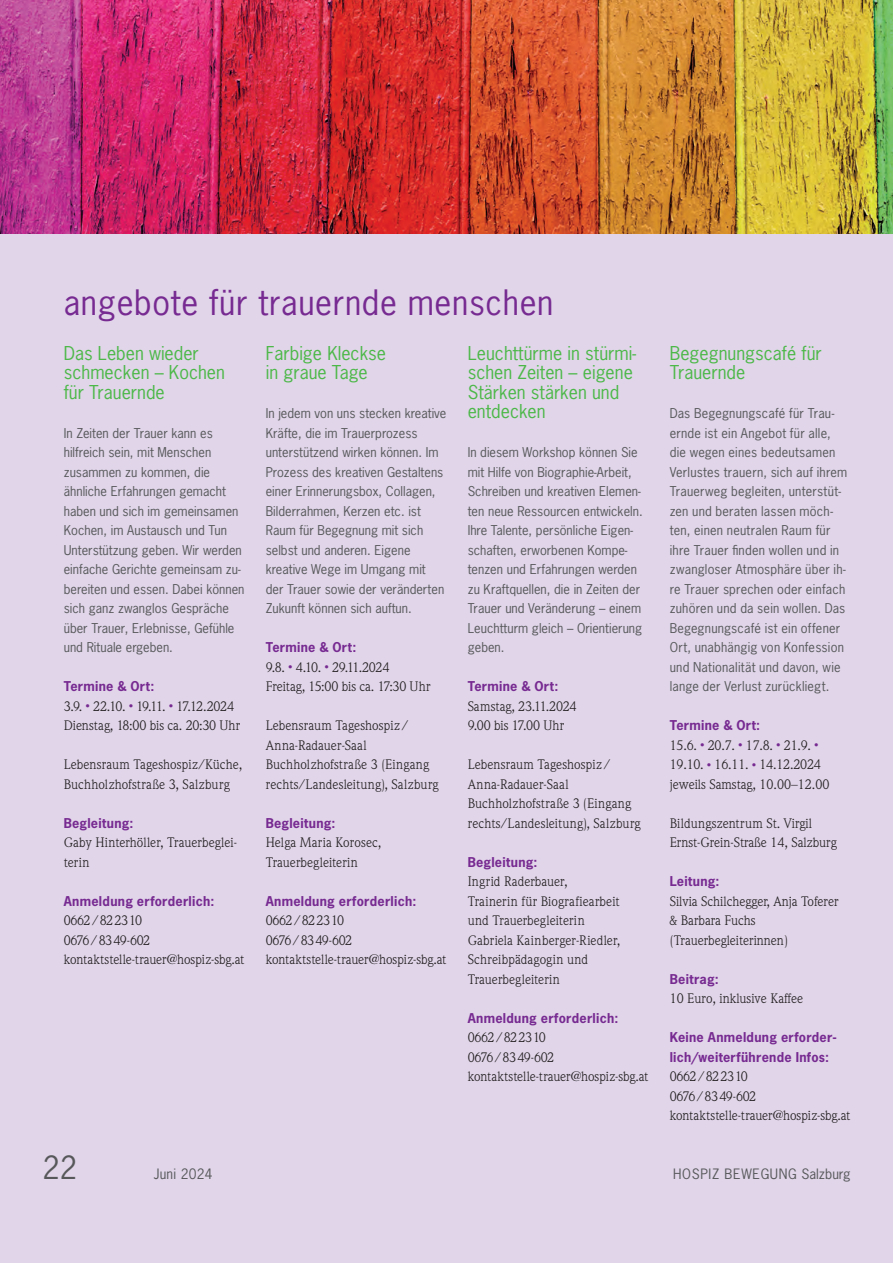
<style>
.page{position:relative;width:893px;height:1263px;background:#e0d5e9}
.page>*{position:absolute;margin:0;border:0;box-sizing:border-box;transform-origin:0 0}
.t1{font:33px "News Gothic Std";letter-spacing:.02em;color:#772a91}
.t2{font:30px "News Gothic Std";color:#57585a}
.t3{font:18px/19.5px "News Gothic Std";color:#4cb848}
.t4{font:13.5px/19.5px "Weidemann Std";color:#231f20}
.t5{font:13.5px "News Gothic Std";letter-spacing:.05em;color:#57585a}
.t6{font:13.5px "News Gothic Std";letter-spacing:.02em;color:#57585a}
.t7{font:12.75px/19.5px "News Gothic Std";color:#57585a}
.t8{font:700 12.75px/19.5px "News Gothic Std";letter-spacing:.02em;color:#772a91}
.s1{font-size:9px;color:#772a91}
</style>
<div class="page">
<img style="left:0;top:0;width:893px;height:234px">
<h1 class="t1" style="left:64px;top:281px;width:491px">angebote für trauernde menschen</h1>
<h3 class="t3" style="left:64px;top:343px;width:163px">Das Leben wieder schmecken – Kochen für Trauernde</h3>
<p class="t7" style="left:64px;top:423px;width:182px">In Zeiten der Trauer kann es hilfreich sein, mit Menschen zusammen zu kommen, die ähnliche Erfahrungen gemacht haben und sich im gemeinsamen<br>Kochen, im Austausch und Tun<br>Unterstützung geben. Wir werden einfache Gerichte gemeinsam zu&shy;bereiten und essen. Dabei können sich ganz zwanglos Gespräche über Trauer, Erlebnisse, Gefühle und Rituale ergeben.</p>
<p class="t8" style="left:64px;top:676px;width:92px">Termine &amp; Ort:</p>
<p class="t4" style="left:64px;top:696px;width:178px">3.9. <span class="s1">•</span> 22.10. <span class="s1">•</span> 19.11. <span class="s1">•</span> 17.12.2024<br>Dienstag, 18:00 bis ca. 20:30 Uhr</p>
<p class="t4" style="left:64px;top:755px;width:180px">Lebensraum Tageshospiz/Küche,<br>Buchholzhofstraße 3, Salzburg</p>
<p class="t8" style="left:64px;top:813px;width:71px">Begleitung:</p>
<p class="t4" style="left:64px;top:833px;width:175px">Gaby Hinterhöller, Trauerbeglei&shy;terin</p>
<p class="t8" style="left:64px;top:891px;width:152px">Anmeldung erforderlich:</p>
<p class="t4" style="left:64px;top:911px;width:182px">0662/822310<br>0676/8349-602 kontaktstelle-trauer@hospiz-sbg.at</p>
<h3 class="t3" style="left:266px;top:343px;width:122px">Farbige Kleckse in graue Tage</h3>
<p class="t7" style="left:266px;top:403px;width:182px">In jedem von uns stecken kreative<br>Kräfte, die im Trauerprozess unterstützend wirken können. Im<br>Prozess des kreativen Gestaltens einer Erinnerungsbox, Collagen,<br>Bilderrahmen, Kerzen etc. ist<br>Raum für Begegnung mit sich selbst und anderen. Eigene kreative Wege im Umgang mit der Trauer sowie der veränderten<br>Zukunft können sich auftun.</p>
<p class="t8" style="left:266px;top:637px;width:92px">Termine &amp; Ort:</p>
<p class="t4" style="left:266px;top:657px;width:166px">9.8. <span class="s1">•</span> 4.10. <span class="s1">•</span> 29.11.2024<br>Freitag, 15:00 bis ca. 17:30 Uhr</p>
<p class="t4" style="left:266px;top:716px;width:174px">Lebensraum Tageshospiz/<br>Anna-Radauer-Saal<br>Buchholzhofstraße 3 (Eingang rechts/Landesleitung), Salzburg</p>
<p class="t8" style="left:266px;top:813px;width:71px">Begleitung:</p>
<p class="t4" style="left:266px;top:833px;width:117px">Helga Maria Korosec,<br>Trauerbegleiterin</p>
<p class="t8" style="left:266px;top:891px;width:152px">Anmeldung erforderlich:</p>
<p class="t4" style="left:266px;top:911px;width:182px">0662/822310<br>0676/8349-602 kontaktstelle-trauer@hospiz-sbg.at</p>
<h3 class="t3" style="left:468px;top:343px;width:170px">Leuchttürme in stürmi&shy;schen Zeiten – eigene<br>Stärken stärken und entdecken</h3>
<p class="t7" style="left:468px;top:442px;width:176px">In diesem Workshop können Sie mit Hilfe von Biographie-Arbeit,<br>Schreiben und kreativen Elemen&shy;ten neue Ressourcen entwickeln.<br>Ihre Talente, persönliche Eigen&shy;schaften, erworbenen Kompe&shy;tenzen und Erfahrungen werden zu Kraftquellen, die in Zeiten der<br>Trauer und Veränderung – einem<br>Leuchtturm gleich – Orientierung geben.</p>
<p class="t8" style="left:468px;top:676px;width:92px">Termine &amp; Ort:</p>
<p class="t4" style="left:468px;top:696px;width:110px">Samstag, 23.11.2024<br>9.00 bis 17.00 Uhr</p>
<p class="t4" style="left:468px;top:755px;width:174px">Lebensraum Tageshospiz/<br>Anna-Radauer-Saal<br>Buchholzhofstraße 3 (Eingang rechts/Landesleitung), Salzburg</p>
<p class="t8" style="left:468px;top:852px;width:71px">Begleitung:</p>
<p class="t4" style="left:468px;top:872px;width:154px">Ingrid Raderbauer,<br>Trainerin für Biografiearbeit und Trauerbegleiterin<br>Gabriela Kainberger-Riedler,<br>Schreibpädagogin und<br>Trauerbegleiterin</p>
<p class="t8" style="left:468px;top:1008px;width:152px">Anmeldung erforderlich:</p>
<p class="t4" style="left:468px;top:1028px;width:182px">0662/822310<br>0676/8349-602 kontaktstelle-trauer@hospiz-sbg.at</p>
<h3 class="t3" style="left:670px;top:343px;width:154px">Begegnungscafé für<br>Trauernde</h3>
<p class="t7" style="left:670px;top:403px;width:179px">Das Begegnungscafé für Trau&shy;ernde ist ein Angebot für alle, die wegen eines bedeutsamen<br>Verlustes trauern, sich auf ihrem<br>Trauerweg begleiten, unterstüt&shy;zen und beraten lassen möch&shy;ten, einen neutralen Raum für ihre Trauer finden wollen und in zwangloser Atmosphäre über ih&shy;re Trauer sprechen oder einfach zuhören und da sein wollen. Das<br>Begegnungscafé ist ein offener<br>Ort, unabhängig von Konfession und Nationalität und davon, wie lange der Verlust zurückliegt.</p>
<p class="t8" style="left:670px;top:715px;width:92px">Termine &amp; Ort:</p>
<p class="t4" style="left:670px;top:735px;width:161px">15.6. <span class="s1">•</span> 20.7. <span class="s1">•</span> 17.8. <span class="s1">•</span> 21.9. <span class="s1">•<br></span>19.10. <span class="s1">•</span> 16.11. <span class="s1">•</span> 14.12.2024 jeweils Samstag, 10.00–12.00</p>
<p class="t4" style="left:670px;top:813px;width:169px">Bildungszentrum St. Virgil<br>Ernst-Grein-Straße 14, Salzburg</p>
<p class="t8" style="left:670px;top:871px;width:51px">Leitung:</p>
<p class="t4" style="left:670px;top:891px;width:170px">Silvia Schilchegger, Anja Toferer &amp; Barbara Fuchs (Trauerbegleiterinnen)</p>
<p class="t8" style="left:670px;top:969px;width:50px">Beitrag:</p>
<p class="t4" style="left:670px;top:989px;width:135px">10 Euro, inklusive Kaffee</p>
<p class="t8" style="left:670px;top:1027px;width:169px">Keine Anmeldung erforder&shy;lich/weiterführende Infos:</p>
<p class="t4" style="left:670px;top:1067px;width:182px">0662/822310<br>0676/8349-602 kontaktstelle-trauer@hospiz-sbg.at</p>
<h2 class="t2" style="left:43px;top:1148px;width:36px">22</h2>
<p class="t6" style="left:154px;top:1165px;width:60px">Juni 2024</p>
<p class="t5" style="left:673px;top:1165px;width:179px">HOSPIZ BEWEGUNG Salzburg</p>
</div>
